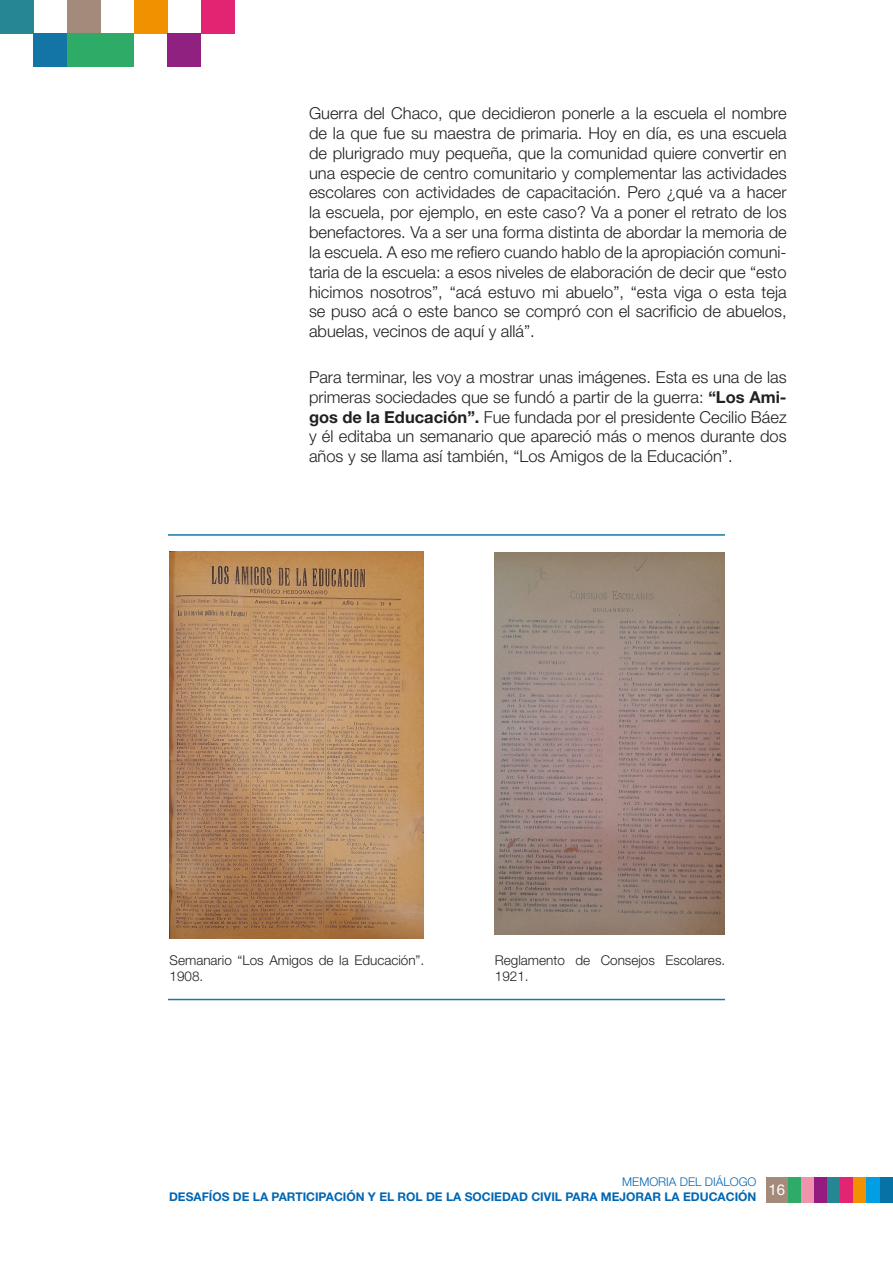
<style>
.page{position:relative;width:893px;height:1263px;background:#fff}
.page>*{position:absolute;margin:0;border:0;box-sizing:border-box;transform-origin:0 0}
.t1{font:300 16.5px/19.8px "Helvetica Neue";color:#231f20;text-align:justify}
.t2{font:300 13.5px/16.2px "Helvetica Neue";color:#231f20}
.t3{font:700 12px/15px "Helvetica Neue";color:#0166b3}
.s1{font-weight:700}
.s2{font-weight:300}
</style>
<div class="page">
<div style="left:766px;top:1177px;width:22px;height:25px;background:#a38a7a"></div>
<div style="left:788px;top:1177px;width:13px;height:25px;background:#2eab66"></div>
<div style="left:801px;top:1177px;width:13px;height:25px;background:#f094ad"></div>
<div style="left:814px;top:1177px;width:13px;height:25px;background:#941c80"></div>
<div style="left:827px;top:1177px;width:13px;height:25px;background:#268794"></div>
<div style="left:840px;top:1177px;width:14px;height:25px;background:#e32473"></div>
<div style="left:854px;top:1177px;width:13px;height:25px;background:#f29100"></div>
<div style="left:867px;top:1177px;width:13px;height:25px;background:#009ee3"></div>
<div style="left:880px;top:1177px;width:13px;height:25px;background:#0573a6"></div>
<div style="left:0;top:0;width:34px;height:34px;background:#268794"></div>
<div style="left:34px;top:34px;width:33px;height:33px;background:#1275a6"></div>
<div style="left:67px;top:0;width:34px;height:34px;background:#a38a7a"></div>
<div style="left:67px;top:34px;width:34px;height:33px;background:#2eab66"></div>
<div style="left:100px;top:34px;width:34px;height:33px;background:#2eab66"></div>
<div style="left:134px;top:0;width:34px;height:34px;background:#f29100"></div>
<div style="left:168px;top:34px;width:33px;height:33px;background:#912180"></div>
<div style="left:201px;top:0;width:34px;height:34px;background:#e32473"></div>
<img style="left:169px;top:551px;width:254px;height:387px">
<img style="left:495px;top:553px;width:229px;height:381px">
<hr style="left:168px;top:534px;width:557px;height:2px;background:#1778a8">
<hr style="left:168px;top:999px;width:557px;height:1px;background:#1778a8">
<p class="t1" style="left:309px;top:103px;width:479px">Guerra del Chaco, que decidieron ponerle a la escuela el nombre de la que fue su maestra de primaria. Hoy en día, es una escuela de plurigrado muy pequeña, que la comunidad quiere convertir en una especie de centro comunitario y complementar las actividades escolares con actividades de capacitación. Pero ¿qué va a hacer la escuela, por ejemplo, en este caso? Va a poner el retrato de los benefactores. Va a ser una forma distinta de abordar la memoria de la escuela. A eso me refiero cuando hablo de la apropiación comuni&shy;taria de la escuela: a esos niveles de elaboración de decir que “esto hicimos nosotros”, “acá estuvo mi abuelo”, “esta viga o esta teja se puso acá o este banco se compró con el sacrificio de abuelos, abuelas, vecinos de aquí y allá”.</p>
<p class="t1" style="left:309px;top:367px;width:479px">Para terminar, les voy a mostrar unas imágenes. Esta es una de las primeras sociedades que se fundó a partir de la guerra: <span class="s1">“Los Ami&shy;gos de la Educación”.</span> Fue fundada por el presidente Cecilio Báez y él editaba un semanario que apareció más o menos durante dos años y se llama así también, “Los Amigos de la Educación”.</p>
<p class="t2" style="left:170px;top:951px;width:256px">Semanario “Los Amigos de la Educación”.<br>1908.</p>
<p class="t2" style="left:495px;top:951px;width:232px">Reglamento de Consejos Escolares.<br>1921.</p>
<p class="t3" style="left:169px;top:1174px;width:618px;text-indent:453px"><span class="s2">MEMORIA DEL DIÁLOGO<br></span>DESAFÍOS DE LA PARTICIPACIÓN Y EL ROL DE LA SOCIEDAD CIVIL PARA MEJORAR LA EDUCACIÓN <sup>16</sup></p>
</div>
